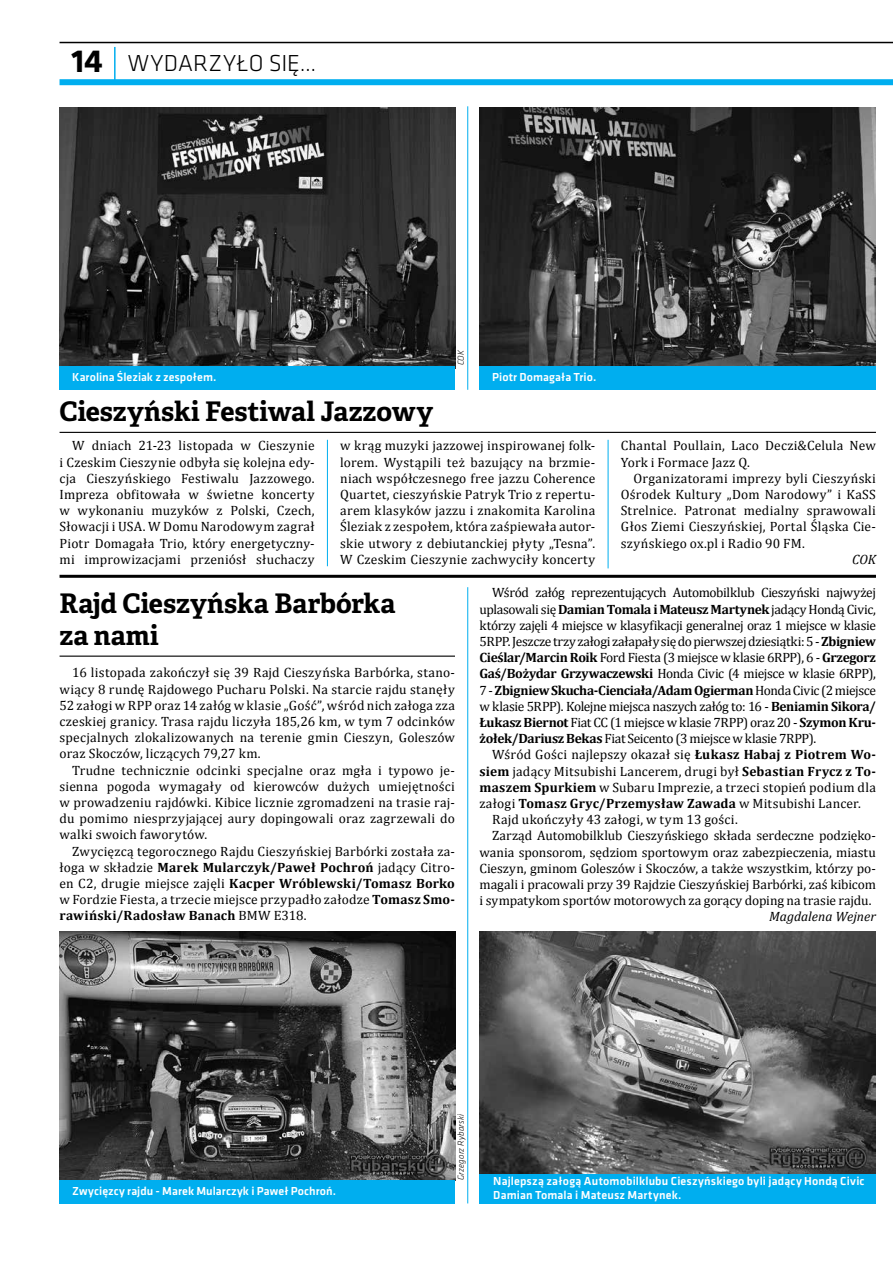
<style>
.page{position:relative;width:893px;height:1263px;background:#fff}
.page>*{position:absolute;margin:0;border:0;box-sizing:border-box;transform-origin:0 0}
.t1{font:700 27px/32.4px "Adelle Basic";letter-spacing:-.005em;color:#000}
.t2{font:300 24px "Klavika";letter-spacing:.01em;color:#000}
.t3{font:13.5px/16.2px "Cambria";letter-spacing:.005em;color:#000;text-align:justify}
.t4{font:700 13.5px "Cambria";letter-spacing:.015em;color:#000}
.t5{font:italic 13.5px "Cambria";letter-spacing:.005em;color:#000}
.t6{font:500 12px/14.4px "Klavika";letter-spacing:.01em;color:#fff}
.t7{font:italic 300 9px "Klavika";letter-spacing:.015em;color:#000}
.s1{font-weight:700;font-size:33px}
.s2{font-weight:700}
.s3{font-weight:400}
</style>
<div class="page">
<hr style="left:114px;top:47px;width:2px;height:35px;background:#00aeef">
<div style="left:60px;top:79px;width:833px;height:6px;background:#00aeef"></div>
<hr style="left:60px;top:42px;width:833px;height:1px;background:#000">
<hr style="left:60px;top:432px;width:816px;height:1px;background:#000">
<hr style="left:60px;top:656px;width:395px;height:1px;background:#000">
<img style="left:479px;top:931px;width:397px;height:243px">
<img style="left:60px;top:107px;width:395px;height:259px">
<img style="left:479px;top:107px;width:397px;height:259px">
<img style="left:60px;top:931px;width:395px;height:249px">
<div style="left:479px;top:1174px;width:397px;height:29px;background:#00aeef"></div>
<div style="left:60px;top:1180px;width:395px;height:23px;background:#00aeef"></div>
<div style="left:60px;top:366px;width:395px;height:24px;background:#00aeef"></div>
<div style="left:479px;top:366px;width:397px;height:24px;background:#00aeef"></div>
<hr style="left:467px;top:587px;width:1px;height:616px;background:#00aeef">
<hr style="left:327px;top:440px;width:1px;height:126px;background:#00aeef">
<hr style="left:608px;top:440px;width:1px;height:128px;background:#00aeef">
<hr style="left:60px;top:575px;width:816px;height:3px;background:#000">
<hr style="left:467px;top:106px;width:1px;height:284px;background:#00aeef">
<h2 class="t2" style="left:71px;top:48px;width:246px"><span class="s1">14</span> WYDARZYŁO SIĘ...</h2>
<p class="t7" style="left:455px;top:365px;width:17px;rotate:-90deg">COK</p>
<p class="t6" style="left:72px;top:370px;width:146px">Karolina Śleziak z zespołem.</p>
<p class="t6" style="left:492px;top:370px;width:106px">Piotr Domagała Trio.</p>
<h1 class="t1" style="left:60px;top:395px;width:375px">Cieszyński Festiwal Jazzowy</h1>
<p class="t3" style="left:60px;top:437px;width:257px;text-indent:13px">W dniach 21-23 listopada w Cieszynie i Czeskim Cieszynie odbyła się kolejna edy&shy;cja Cieszyńskiego Festiwalu Jazzowego.<br>Impreza obfitowała w świetne koncerty w wykonaniu muzyków z Polski, Czech, Słowacji i USA. W Domu Narodowym zagrał Piotr Domagała Trio, który energetyczny&shy;mi improwizacjami przeniósł słuchaczy</p>
<p class="t3" style="left:340px;top:437px;width:257px">w krąg muzyki jazzowej inspirowanej folk&shy;lorem. Wystąpili też bazujący na brzmie&shy;niach współczesnego free jazzu Coherence Quartet, cieszyńskie Patryk Trio z repertu&shy;arem klasyków jazzu i znakomita Karolina Śleziak z zespołem, która zaśpiewała autor&shy;skie utwory z debiutanckiej płyty „Tesna”.<br>W Czeskim Cieszynie zachwyciły koncerty</p>
<p class="t3" style="left:621px;top:437px;width:257px">Chantal Poullain, Laco Deczi&amp;Celula New<br>York i Formace Jazz Q.</p>
<p class="t3" style="left:621px;top:470px;width:257px;text-indent:13px">Organizatorami imprezy byli Cieszyński Ośrodek Kultury „Dom Narodowy” i KaSS Strelnice. Patronat medialny sprawowali Głos Ziemi Cieszyńskiej, Portal Śląska Cie&shy;szyńskiego ox.pl i Radio 90 FM.</p>
<p class="t5" style="left:852px;top:551px;width:25px">COK</p>
<h1 class="t1" style="left:60px;top:587px;width:337px">Rajd Cieszyńska Barbórka za nami</h1>
<p class="t3" style="left:60px;top:665px;width:397px;text-indent:13px">16 listopada zakończył się 39 Rajd Cieszyńska Barbórka, stano&shy;wiący 8 rundę Rajdowego Pucharu Polski. Na starcie rajdu stanęły 52 załogi w RPP oraz 14 załóg w klasie „Gość”, wśród nich załoga zza czeskiej granicy. Trasa rajdu liczyła 185,26 km, w tym 7 odcinków specjalnych zlokalizowanych na terenie gmin Cieszyn, Goleszów oraz Skoczów, liczących 79,27 km.</p>
<p class="t3" style="left:60px;top:762px;width:397px;text-indent:13px">Trudne technicznie odcinki specjalne oraz mgła i typowo je&shy;sienna pogoda wymagały od kierowców dużych umiejętności w prowadzeniu rajdówki. Kibice licznie zgromadzeni na trasie raj&shy;du pomimo niesprzyjającej aury dopingowali oraz zagrzewali do walki swoich faworytów.</p>
<p class="t3" style="left:60px;top:843px;width:397px;text-indent:13px">Zwycięzcą tegorocznego Rajdu Cieszyńskiej Barbórki została za&shy;łoga w składzie <span class="s2">Marek Mularczyk/Paweł Pochroń</span> jadący Citro&shy;en C2, drugie miejsce zajęli <span class="s2">Kacper Wróblewski/Tomasz Borko </span>w Fordzie Fiesta, a trzecie miejsce przypadło załodze <span class="s2">Tomasz Smo&shy;rawiński/Radosław Banach</span> BMW E318.</p>
<p class="t3" style="left:479px;top:585px;width:398px;text-indent:13px">Wśród załóg reprezentujących Automobilklub Cieszyński najwyżej uplasowali się <span class="s2">Damian Tomala i Mateusz Martynek</span> jadący Hondą Civic, którzy zajęli 4 miejsce w klasyfikacji generalnej oraz 1 miejsce w klasie 5RPP. Jeszcze trzy załogi załapały się do pierwszej dziesiątki: 5 - <span class="s2">Zbigniew Cieślar/Marcin Roik</span> Ford Fiesta (3 miejsce w klasie 6RPP), 6 - <span class="s2">Grzegorz Gaś/Bożydar Grzywaczewski</span> Honda Civic (4 miejsce w klasie 6RPP), 7 - <span class="s2">Zbigniew Skucha-Cienciała/Adam Ogierman</span> Honda Civic (2 miejsce w klasie 5RPP). Kolejne miejsca naszych załóg to: 16 - <span class="s2">Beniamin Sikora/ Łukasz Biernot</span> Fiat CC (1 miejsce w klasie 7RPP) oraz 20 - <span class="s2">Szymon Kru&shy;żołek/Dariusz Bekas</span> Fiat Seicento (3 miejsce w klasie 7RPP).</p>
<p class="t3" style="left:492px;top:747px;width:385px">Wśród Gości najlepszy okazał się <span class="s2">Łukasz Habaj z Piotrem Wo-</span></p>
<p class="t3" style="left:479px;top:763px;width:398px"><span class="s2">siem</span> jadący Mitsubishi Lancerem, drugi był <span class="s2">Sebastian Frycz z To-</span></p>
<p class="t3" style="left:479px;top:779px;width:398px"><span class="s2">maszem Spurkiem</span> w Subaru Imprezie, a trzeci stopień podium dla</p>
<p class="t4" style="left:479px;top:795px;width:383px"><span class="s3">załogi</span> Tomasz Gryc/Przemysław Zawada <span class="s3">w Mitsubishi Lancer.</span></p>
<p class="t3" style="left:492px;top:811px;width:247px">Rajd ukończyły 43 załogi, w tym 13 gości.</p>
<p class="t3" style="left:492px;top:828px;width:385px">Zarząd Automobilklub Cieszyńskiego składa serdeczne podzięko-</p>
<p class="t3" style="left:479px;top:844px;width:398px">wania sponsorom, sędziom sportowym oraz zabezpieczenia, miastu</p>
<p class="t3" style="left:479px;top:860px;width:398px">Cieszyn, gminom Goleszów i Skoczów, a także wszystkim, którzy po-</p>
<p class="t3" style="left:479px;top:876px;width:398px">magali i pracowali przy 39 Rajdzie Cieszyńskiej Barbórki, zaś kibicom</p>
<p class="t3" style="left:479px;top:892px;width:393px">i sympatykom sportów motorowych za gorący doping na trasie rajdu.</p>
<p class="t5" style="left:769px;top:908px;width:108px">Magdalena Wejner</p>
<p class="t6" style="left:72px;top:1183px;width:265px">Zwycięzcy rajdu - Marek Mularczyk i Paweł Pochroń.</p>
<p class="t7" style="left:455px;top:1180px;width:68px;rotate:-90deg">Grzegorz Rybarski</p>
<p class="t6" style="left:493px;top:1173px;width:373px">Najlepszą załogą Automobilklubu Cieszyńskiego byli jadący Hondą Civic<br>Damian Tomala i Mateusz Martynek.</p>
</div>
